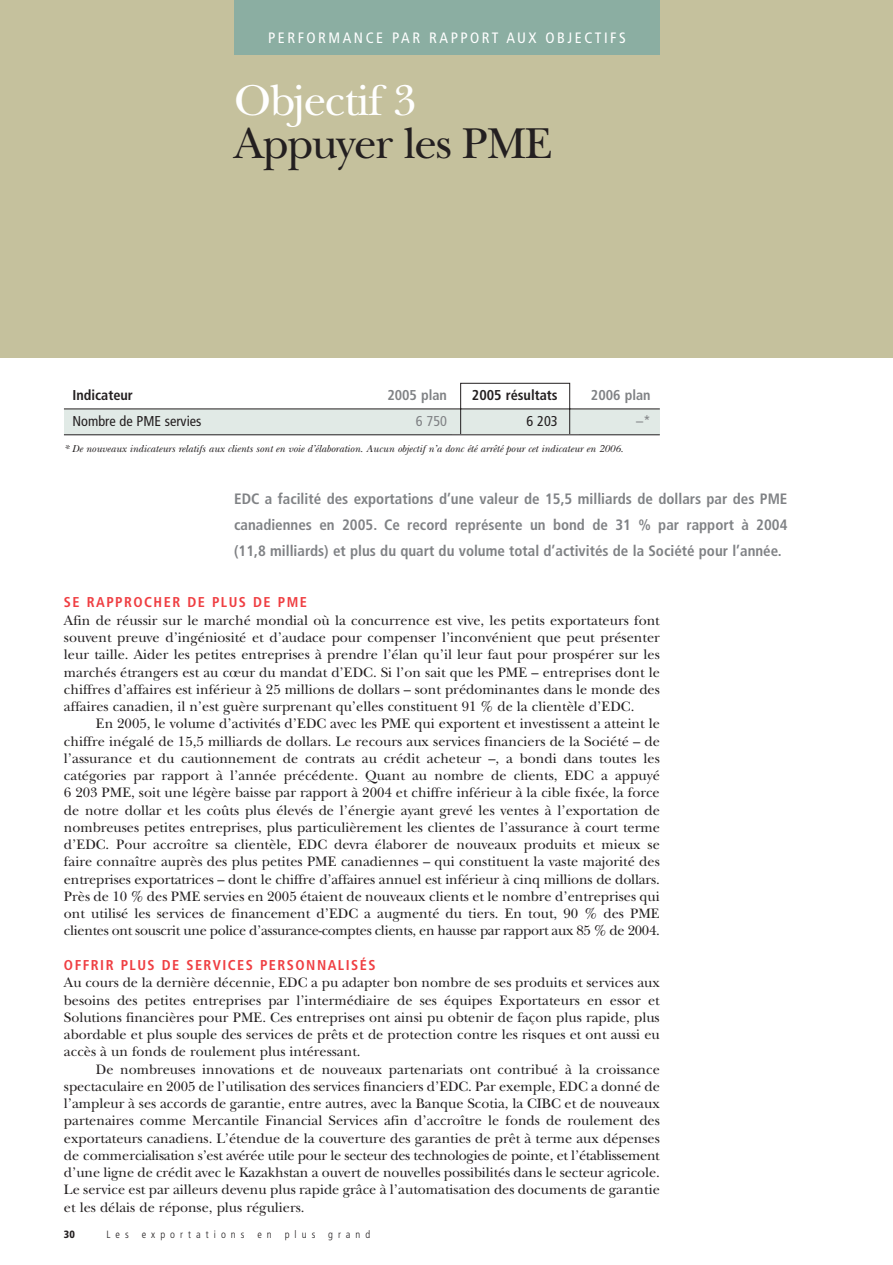
<style>
.page{position:relative;width:893px;height:1265px;background:#fff}
.page>*{position:absolute;margin:0;border:0;box-sizing:border-box;transform-origin:0 0}
.t1{font:45px "New Baskerville";letter-spacing:-.03em;color:#231f20}
.t2{font:45px "New Baskerville";letter-spacing:-.03em;color:#fff}
.t3{font:700 condensed 15px/25.8px "Frutiger";color:#808285;text-align:justify}
.t4{font:condensed 15px "Frutiger";letter-spacing:.17em;color:#fff}
.t5{font:14.25px/17.2px "New Baskerville";color:#231f20;text-align:justify}
.t6{font:700 condensed 14.25px "Frutiger";letter-spacing:.105em;color:#ef3e42}
.t7{font:700 condensed 14.25px "Frutiger";color:#231f20}
.t8{font:condensed 14.25px "Frutiger";color:#231f20}
.t9{font:700 condensed 14.25px "Frutiger";color:#808285}
.t10{font:condensed 14.25px "Frutiger";color:#808285}
.t11{font:italic 10.5px "New Baskerville";color:#231f20}
.t12{font:300 condensed 10.5px "Frutiger";letter-spacing:.48em;color:#231f20}
.t13{font:900 condensed 10.5px "Frutiger";color:#231f20}
</style>
<div class="page">
<svg style="left:0;top:0;width:892px;height:436px;background:#c9c9ad"></svg>
<p class="t4" style="left:268px;top:32px;width:359px">PERFORMANCE PAR RAPPORT AUX OBJECTIFS</p>
<h1 class="t2" style="left:234px;top:84px;width:183px">Objectif 3</h1>
<h1 class="t1" style="left:234px;top:127px;width:320px">Appuyer les PME</h1>
<p class="t7" style="left:72px;top:389px;width:62px">Indicateur</p>
<p class="t9" style="left:387px;top:389px;width:61px">2005 plan</p>
<p class="t7" style="left:471px;top:389px;width:87px">2005 résultats</p>
<p class="t9" style="left:590px;top:389px;width:61px">2006 plan</p>
<p class="t8" style="left:72px;top:415px;width:130px">Nombre de PME servies</p>
<p class="t10" style="left:415px;top:415px;width:33px">6 750</p>
<p class="t8" style="left:526px;top:415px;width:33px">6 203</p>
<p class="t10" style="left:636px;top:415px;width:16px">–*</p>
<p class="t11" style="left:64px;top:444px;width:560px">* De nouveaux indicateurs relatifs aux clients sont en voie d’élaboration. Aucun objectif n’a donc été arrêté pour cet indicateur en 2006.</p>
<p class="t3" style="left:234px;top:487px;width:554px">EDC a facilité des exportations d’une valeur de 15,5 milliards de dollars par des PME canadiennes en 2005. Ce record représente un bond de 31 % par rapport à 2004 (11,8 milliards) et plus du quart du volume total d’activités de la Société pour l’année.</p>
<p class="t6" style="left:64px;top:596px;width:244px">SE RAPPROCHER DE PLUS DE PME</p>
<p class="t5" style="left:64px;top:613px;width:597px">Afin de réussir sur le marché mondial où la concurrence est vive, les petits exportateurs font souvent preuve d’ingéniosité et d’audace pour compenser l’inconvénient que peut présenter leur taille. Aider les petites entreprises à prendre l’élan qu’il leur faut pour prospérer sur les marchés étrangers est au cœur du mandat d’EDC. Si l’on sait que les PME – entreprises dont le chiffres d’affaires est inférieur à 25 millions de dollars – sont prédominantes dans le monde des affaires canadien, il n’est guère surprenant qu’elles constituent 91 % de la clientèle d’EDC.</p>
<p class="t5" style="left:64px;top:716px;width:597px;text-indent:32px">En 2005, le volume d’activités d’EDC avec les PME qui exportent et investissent a atteint le chiffre inégalé de 15,5 milliards de dollars. Le recours aux services financiers de la Société – de l’assurance et du cautionnement de contrats au crédit acheteur –, a bondi dans toutes les catégories par rapport à l’année précédente. Quant au nombre de clients, EDC a appuyé 6 203 PME, soit une légère baisse par rapport à 2004 et chiffre inférieur à la cible fixée, la force de notre dollar et les coûts plus élevés de l’énergie ayant grevé les ventes à l’exportation de nombreuses petites entreprises, plus particulièrement les clientes de l’assurance à court terme d’EDC. Pour accroître sa clientèle, EDC devra élaborer de nouveaux produits et mieux se faire connaître auprès des plus petites PME canadiennes – qui constituent la vaste majorité des entreprises exportatrices – dont le chiffre d’affaires annuel est inférieur à cinq millions de dollars.<br>Près de 10 % des PME servies en 2005 étaient de nouveaux clients et le nombre d’entreprises qui ont utilisé les services de financement d’EDC a augmenté du tiers. En tout, 90 % des PME clientes ont souscrit une police d’assurance-comptes clients, en hausse par rapport aux 85 % de 2004.</p>
<p class="t6" style="left:64px;top:959px;width:313px">OFFRIR PLUS DE SERVICES PERSONNALISÉS</p>
<p class="t5" style="left:64px;top:975px;width:597px">Au cours de la dernière décennie, EDC a pu adapter bon nombre de ses produits et services aux besoins des petites entreprises par l’intermédiaire de ses équipes Exportateurs en essor et Solutions financières pour PME. Ces entreprises ont ainsi pu obtenir de façon plus rapide, plus abordable et plus souple des services de prêts et de protection contre les risques et ont aussi eu accès à un fonds de roulement plus intéressant.</p>
<p class="t5" style="left:64px;top:1061px;width:597px;text-indent:32px">De nombreuses innovations et de nouveaux partenariats ont contribué à la croissance spectaculaire en 2005 de l’utilisation des services financiers d’EDC. Par exemple, EDC a donné de l’ampleur à ses accords de garantie, entre autres, avec la Banque Scotia, la CIBC et de nouveaux partenaires comme Mercantile Financial Services afin d’accroître le fonds de roulement des exportateurs canadiens. L’étendue de la couverture des garanties de prêt à terme aux dépenses de commercialisation s’est avérée utile pour le secteur des technologies de pointe, et l’établissement d’une ligne de crédit avec le Kazakhstan a ouvert de nouvelles possibilités dans le secteur agricole.<br>Le service est par ailleurs devenu plus rapide grâce à l’automatisation des documents de garantie et les délais de réponse, plus réguliers.</p>
<p class="t13" style="left:64px;top:1229px;width:12px">30</p>
<p class="t12" style="left:106px;top:1229px;width:265px">Les exportations en plus grand</p>
</div>
